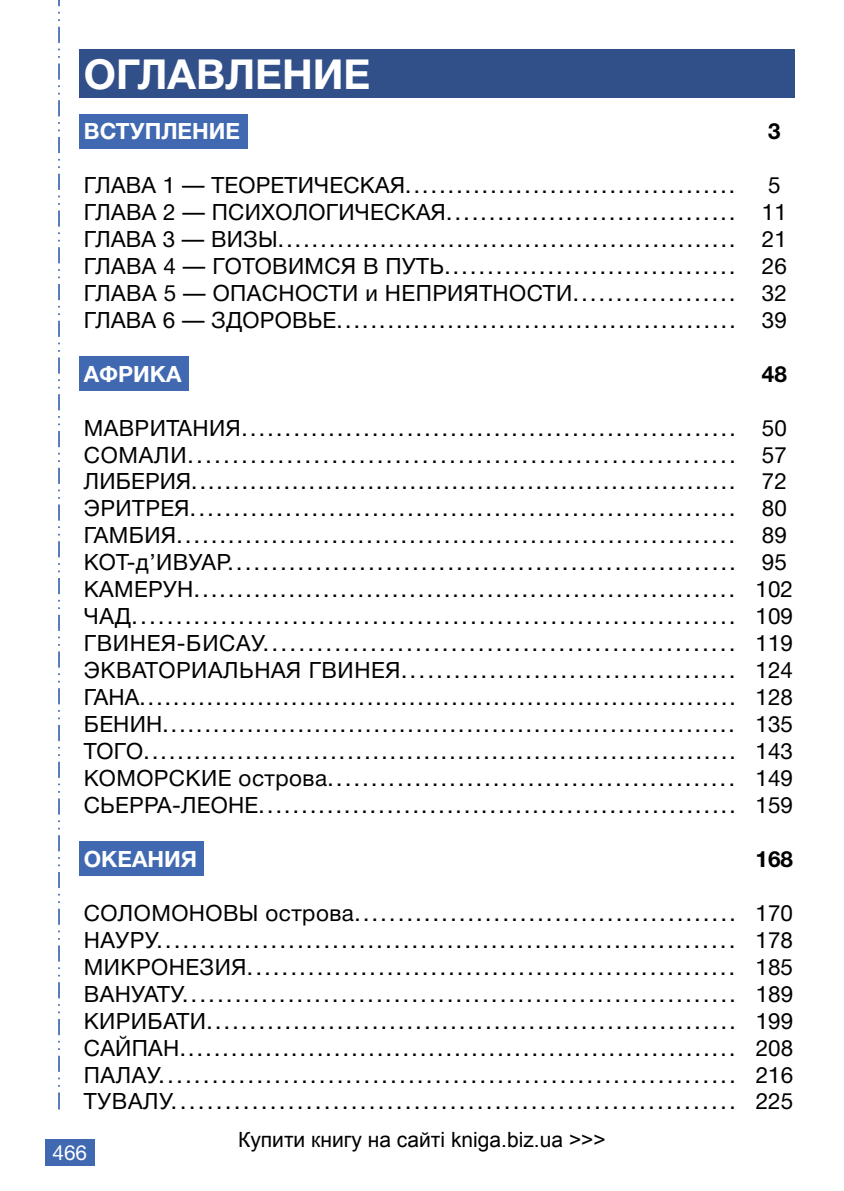
<style>
.page{position:relative;width:844px;height:1191px;background:#fff}
.page>*{position:absolute;margin:0;border:0;box-sizing:border-box;transform-origin:0 0}
.t1{font:700 41.48px "Helvetica Neue Cyr";color:#fff}
.t2{font:22.4px/26.9px "Helvetica Neue Cyr";letter-spacing:.015em;color:#000;text-align:justify}
.t3{font:700 22.4px "Helvetica Neue Cyr";color:#fff}
.t4{font:700 22.4px "Helvetica Neue Cyr";color:#000}
.t5{font:21px "Arial";color:#000}
.t6{font:20.65px "Helvetica Neue Cyr";color:#fff}
</style>
<div class="page">
<div style="left:45px;top:1139px;width:50px;height:27px;background:#4069b2"></div>
<svg style="left:58px;top:284px;width:2px;height:16px"></svg>
<svg style="left:58px;top:174px;width:2px;height:16px"></svg>
<svg style="left:58px;top:0;width:2px;height:6px"></svg>
<svg style="left:58px;top:137px;width:2px;height:16px"></svg>
<svg style="left:58px;top:27px;width:2px;height:16px"></svg>
<svg style="left:58px;top:247px;width:2px;height:16px"></svg>
<svg style="left:58px;top:541px;width:2px;height:16px"></svg>
<svg style="left:58px;top:688px;width:2px;height:16px"></svg>
<svg style="left:58px;top:835px;width:2px;height:16px"></svg>
<svg style="left:58px;top:872px;width:2px;height:16px"></svg>
<svg style="left:58px;top:945px;width:2px;height:16px"></svg>
<svg style="left:58px;top:1092px;width:2px;height:17px"></svg>
<svg style="left:58px;top:394px;width:2px;height:16px"></svg>
<svg style="left:58px;top:431px;width:2px;height:16px"></svg>
<svg style="left:58px;top:578px;width:2px;height:16px"></svg>
<svg style="left:58px;top:725px;width:2px;height:16px"></svg>
<svg style="left:58px;top:798px;width:2px;height:16px"></svg>
<svg style="left:58px;top:982px;width:2px;height:16px"></svg>
<svg style="left:58px;top:468px;width:2px;height:23px"></svg>
<svg style="left:58px;top:1019px;width:2px;height:23px"></svg>
<svg style="left:58px;top:321px;width:2px;height:23px"></svg>
<svg style="left:58px;top:203px;width:2px;height:31px"></svg>
<svg style="left:58px;top:93px;width:2px;height:23px"></svg>
<svg style="left:58px;top:497px;width:2px;height:23px"></svg>
<svg style="left:58px;top:644px;width:2px;height:23px"></svg>
<svg style="left:58px;top:901px;width:2px;height:31px"></svg>
<svg style="left:58px;top:1048px;width:2px;height:23px"></svg>
<svg style="left:58px;top:56px;width:2px;height:31px"></svg>
<svg style="left:58px;top:350px;width:2px;height:31px"></svg>
<svg style="left:58px;top:607px;width:2px;height:31px"></svg>
<svg style="left:58px;top:754px;width:2px;height:31px"></svg>
<div style="left:79px;top:356px;width:109px;height:35px;background:#4069b2"></div>
<div style="left:79px;top:114px;width:168px;height:34px;background:#4069b2"></div>
<div style="left:79px;top:841px;width:124px;height:35px;background:#4069b2"></div>
<div style="left:79px;top:49px;width:715px;height:49px;background:#314f88"></div>
<h1 class="t1" style="left:84px;top:51px;width:288px">ОГЛАВЛЕНИЕ</h1>
<p class="t3" style="left:84px;top:119px;width:157px">ВСТУПЛЕНИЕ</p>
<p class="t2" style="left:84px;top:172px;width:653px">ГЛАВА 1 — ТЕОРЕТИЧЕСКАЯ.......................................<br>ГЛАВА 2 — ПСИХОЛОГИЧЕСКАЯ..................................<br>ГЛАВА 3 — ВИЗЫ......................................................<br>ГЛАВА 4 — ГОТОВИМСЯ В ПУТЬ..................................<br>ГЛАВА 5 — ОПАСНОСТИ и НЕПРИЯТНОСТИ...................<br>ГЛАВА 6 — ЗДОРОВЬЕ...............................................</p>
<p class="t3" style="left:84px;top:361px;width:99px">АФРИКА</p>
<p class="t2" style="left:84px;top:414px;width:653px">МАВРИТАНИЯ.........................................................<br>СОМАЛИ.............................................................<br>ЛИБЕРИЯ.................................................................<br>ЭРИТРЕЯ...............................................................<br>ГАМБИЯ.................................................................<br>КОТ-д’ИВУАР..........................................................<br>КАМЕРУН...............................................................<br>ЧАД....................................................................<br>ГВИНЕЯ-БИСАУ.....................................................<br>ЭКВАТОРИАЛЬНАЯ ГВИНЕЯ......................................<br>ГАНА.......................................................................<br>БЕНИН....................................................................<br>ТОГО......................................................................<br>КОМОРСКИЕ острова...............................................<br>СЬЕРРА-ЛЕОНЕ........................................................</p>
<p class="t3" style="left:84px;top:846px;width:115px">ОКЕАНИЯ</p>
<p class="t2" style="left:84px;top:899px;width:653px">СОЛОМОНОВЫ острова............................................<br>НАУРУ..................................................................<br>МИКРОНЕЗИЯ........................................................<br>ВАНУАТУ...............................................................<br>КИРИБАТИ.............................................................<br>САЙПАН.................................................................<br>ПАЛАУ.................................................................<br>ТУВАЛУ...............................................................</p>
<p class="t6" style="left:53px;top:1141px;width:36px">466</p>
<p class="t5" style="left:238px;top:1125px;width:369px">Купити книгу на сайті kniga.biz.ua &gt;&gt;&gt;</p>
<p class="t4" style="left:768px;top:119px;width:14px">3</p>
<p class="t2" style="left:761px;top:172px;width:26px;text-align:left">5<br>11<br>21<br>26<br>32<br>39</p>
<p class="t4" style="left:761px;top:361px;width:26px">48</p>
<p class="t2" style="left:755px;top:414px;width:39px;text-align:left">50<br>57<br>72<br>80<br>89<br>95<br>102<br>109<br>119<br>124<br>128<br>135<br>143<br>149<br>159</p>
<p class="t4" style="left:755px;top:846px;width:39px">168</p>
<p class="t2" style="left:755px;top:899px;width:39px">170<br>178<br>185<br>189<br>199<br>208<br>216<br>225</p>
</div>
